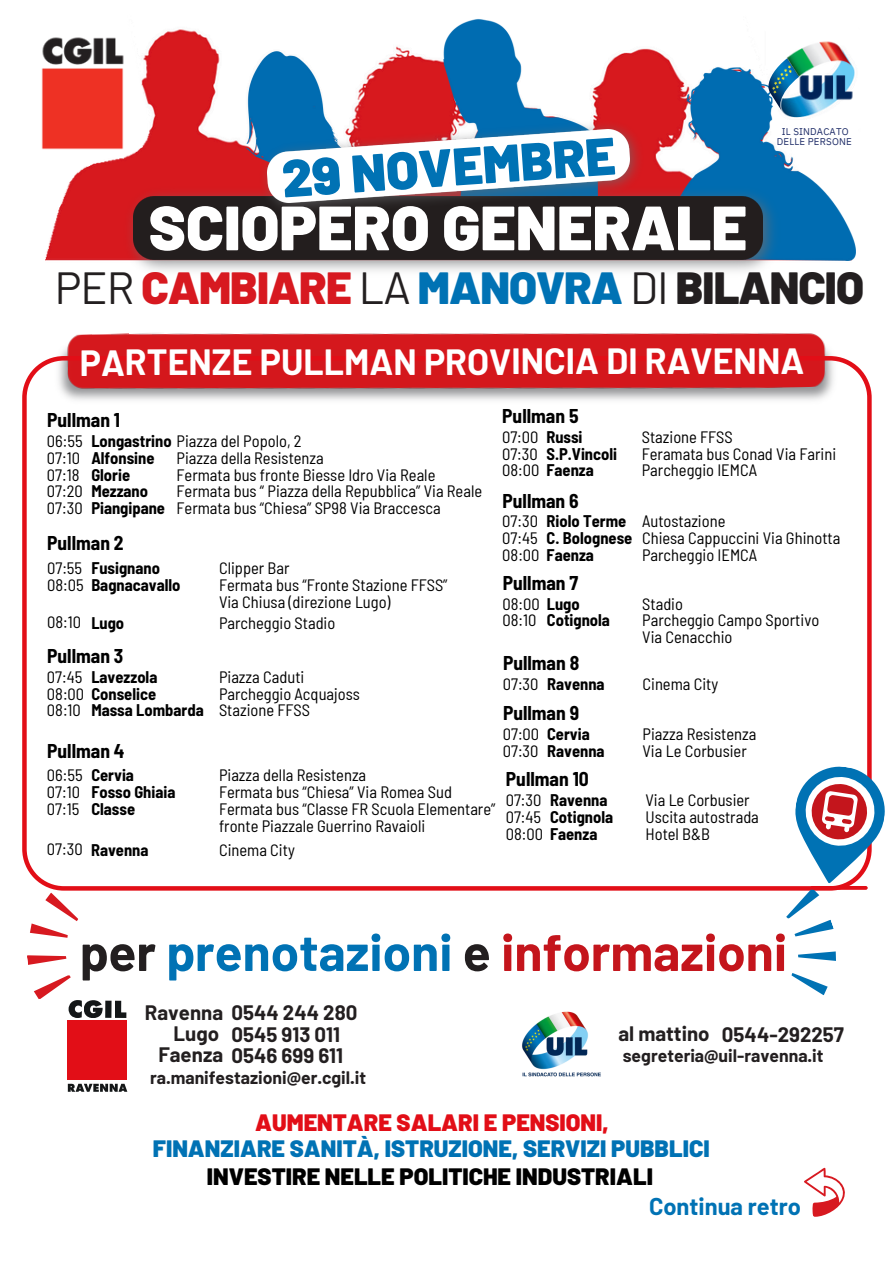
<style>
.page{position:relative;width:894px;height:1264px;background:#fff}
.page>*{position:absolute;margin:0;border:0;box-sizing:border-box;transform-origin:0 0}
.t1{font:900 62.4px "Barlow";color:#fff}
.t2{font:900 52.65px "Barlow";color:#0072b4}
.t3{font:700 51.15px "Barlow";color:#0072b4}
.t4{font:900 45px "Barlow";letter-spacing:-.02em;color:#d71920}
.t5{font:700 35.55px "Barlow";letter-spacing:-.005em;color:#fff}
.t6{font:900 23.7px "Barlow";color:#0072b4}
.t7{font:900 23.7px "Barlow";color:#000}
.t8{font:900 23.7px "Barlow";color:#e20e17}
.t9{font:700 23.7px "Barlow";color:#0072b4}
.t10{font:700 20.4px "Barlow";color:#231f20}
.t11{font:700 semi-condensed 19.5px "Barlow";color:#000}
.t12{font:700 17.55px "Barlow";color:#231f20}
.t13{font:semi-condensed 16.5px/16.8px "Barlow";color:#000}
.t14{font:700 semi-condensed 16.5px "Barlow";color:#000}
.t15{font:9.75px "IBM Plex Sans";letter-spacing:.015em;color:#1f2d68}
.s1{font-weight:400;color:#231f20}
.s2{color:#0072b4}
.s3{color:#231f20}
.s4{font-weight:700}
.s5{font-weight:400}
.s6{color:#c4151c}
</style>
<div class="page">
<img style="left:65px;top:333px;width:763px;height:23px">
<img style="left:45px;top:29px;width:811px;height:232px">
<img style="left:651px;top:68px;width:204px;height:192px">
<img style="left:438px;top:19px;width:159px;height:95px">
<img style="left:228px;top:41px;width:117px;height:144px">
<img style="left:768px;top:108px;width:30px;height:3px">
<img style="left:41px;top:30px;width:89px;height:126px">
<img style="left:764px;top:35px;width:92px;height:73px">
<img style="left:121px;top:185px;width:660px;height:86px">
<div style="left:133px;top:196px;width:629px;height:63px;background:#231e1e"></div>
<img style="left:253px;top:114px;width:398px;height:110px">
<img style="left:268px;top:129px;width:361px;height:73px">
<svg style="left:22px;top:356px;width:848px;height:534px"></svg>
<img style="left:522px;top:1011px;width:79px;height:66px">
<svg style="left:34px;top:975px;width:93px;height:116px"></svg>
<svg style="left:27px;top:955px;width:39px;height:9px"></svg>
<svg style="left:29px;top:889px;width:49px;height:49px"></svg>
<svg style="left:804px;top:1167px;width:41px;height:49px"></svg>
<svg style="left:780px;top:760px;width:105px;height:236px"></svg>
<hr style="left:809px;top:886px;width:58px;height:3px;background:#e20e17;border-radius:2px">
<p class="t2" style="left:279px;top:145px;width:335px;rotate:-4deg">29 NOVEMBRE</p>
<p class="t1" style="left:149px;top:188px;width:599px">SCIOPERO GENERALE</p>
<p class="t15" style="left:781px;top:125px;width:68px">IL SINDACATO</p>
<h5 class="t15" style="left:776px;top:135px;width:76px">DELLE PERSONE</h5>
<p class="t4" style="left:55px;top:259px;width:810px"><span class="s1">PER</span> CAMBIARE <span class="s1">LA</span> <span class="s2">MANOVRA</span> <span class="s1">DI</span> <span class="s3">BILANCIO</span></p>
<h4 class="t5" style="left:80px;top:339px;width:726px">PARTENZE PULLMAN PROVINCIA DI RAVENNA</h4>
<p class="t11" style="left:47px;top:407px;width:74px">Pullman 1</p>
<p class="t13" style="left:47px;top:432px;width:37px">06:55</p>
<p class="t13" style="left:47px;top:448px;width:35px">07:10</p>
<p class="t13" style="left:47px;top:465px;width:34px">07:18</p>
<p class="t13" style="left:47px;top:482px;width:37px">07:20</p>
<p class="t13" style="left:47px;top:499px;width:37px">07:30</p>
<p class="t13" style="left:91px;top:432px;width:212px"><span class="s4">Longastrino</span> Piazza del Popolo, 2</p>
<p class="t14" style="left:91px;top:447px;width:65px">Alfonsine</p>
<p class="t14" style="left:91px;top:464px;width:40px">Glorie</p>
<p class="t14" style="left:91px;top:481px;width:58px">Mezzano</p>
<p class="t14" style="left:91px;top:498px;width:75px">Piangipane</p>
<p class="t13" style="left:176px;top:448px;width:149px">Piazza della Resistenza</p>
<p class="t13" style="left:176px;top:465px;width:260px">Fermata bus fronte Biesse Idro Via Reale</p>
<p class="t13" style="left:176px;top:482px;width:307px">Fermata bus “ Piazza della Repubblica” Via Reale</p>
<p class="t13" style="left:176px;top:499px;width:265px">Fermata bus “Chiesa” SP98 Via Braccesca</p>
<p class="t11" style="left:47px;top:530px;width:78px">Pullman 2</p>
<p class="t13" style="left:47px;top:559px;width:36px">07:55</p>
<p class="t13" style="left:47px;top:576px;width:38px">08:05</p>
<p class="t14" style="left:91px;top:557px;width:70px">Fusignano</p>
<p class="t14" style="left:91px;top:574px;width:91px">Bagnacavallo</p>
<p class="t13" style="left:219px;top:559px;width:72px">Clipper Bar</p>
<p class="t13" style="left:219px;top:575px;width:230px">Fermata bus “Fronte Stazione FFSS”</p>
<p class="t13" style="left:219px;top:592px;width:173px">Via Chiusa (direzione Lugo)</p>
<p class="t13" style="left:47px;top:613px;width:35px">08:10</p>
<p class="t14" style="left:91px;top:612px;width:34px">Lugo</p>
<p class="t13" style="left:219px;top:614px;width:118px">Parcheggio Stadio</p>
<p class="t11" style="left:47px;top:643px;width:78px">Pullman 3</p>
<p class="t13" style="left:47px;top:667px;width:37px">07:45</p>
<p class="t14" style="left:47px;top:683px;width:111px"><span class="s5">08:00</span> Conselice</p>
<p class="t13" style="left:47px;top:701px;width:35px">08:10</p>
<p class="t14" style="left:91px;top:666px;width:68px">Lavezzola</p>
<p class="t14" style="left:91px;top:700px;width:114px">Massa Lombarda</p>
<p class="t11" style="left:47px;top:738px;width:79px">Pullman 4</p>
<p class="t13" style="left:219px;top:667px;width:87px">Piazza Caduti</p>
<p class="t13" style="left:219px;top:684px;width:142px">Parcheggio Acquajoss</p>
<p class="t13" style="left:219px;top:701px;width:92px">Stazione FFSS</p>
<p class="t11" style="left:502px;top:403px;width:78px">Pullman 5</p>
<p class="t14" style="left:546px;top:426px;width:38px">Russi</p>
<p class="t14" style="left:546px;top:443px;width:72px">S.P.Vincoli</p>
<p class="t13" style="left:502px;top:427px;width:38px">07:00</p>
<p class="t13" style="left:502px;top:444px;width:37px">07:30</p>
<p class="t14" style="left:502px;top:460px;width:93px"><span class="s5">08:00</span> Faenza</p>
<p class="t11" style="left:502px;top:488px;width:78px">Pullman 6</p>
<p class="t14" style="left:546px;top:510px;width:81px">Riolo Terme</p>
<p class="t14" style="left:546px;top:527px;width:87px">C. Bolognese</p>
<p class="t13" style="left:502px;top:512px;width:37px">07:30</p>
<p class="t13" style="left:502px;top:529px;width:37px">07:45</p>
<p class="t14" style="left:502px;top:544px;width:93px"><span class="s5">08:00</span> Faenza</p>
<p class="t11" style="left:502px;top:570px;width:77px">Pullman 7</p>
<p class="t13" style="left:502px;top:594px;width:79px">08:00 <span class="s4">Lugo</span></p>
<p class="t13" style="left:502px;top:611px;width:35px">08:10</p>
<p class="t14" style="left:546px;top:610px;width:65px">Cotignola</p>
<p class="t11" style="left:503px;top:650px;width:78px">Pullman 8</p>
<p class="t13" style="left:641px;top:427px;width:92px">Stazione FFSS</p>
<p class="t13" style="left:641px;top:444px;width:196px">Feramata bus Conad Via Farini</p>
<p class="t13" style="left:641px;top:461px;width:117px">Parcheggio IEMCA</p>
<p class="t13" style="left:641px;top:512px;width:85px">Autostazione</p>
<p class="t13" style="left:641px;top:529px;width:200px">Chiesa Cappuccini Via Ghinotta</p>
<p class="t13" style="left:641px;top:546px;width:117px">Parcheggio IEMCA</p>
<p class="t13" style="left:642px;top:594px;width:42px">Stadio</p>
<p class="t13" style="left:642px;top:611px;width:178px">Parcheggio Campo Sportivo</p>
<p class="t13" style="left:642px;top:628px;width:92px">Via Cenacchio</p>
<p class="t13" style="left:502px;top:675px;width:37px">07:30</p>
<p class="t14" style="left:547px;top:673px;width:59px">Ravenna</p>
<p class="t13" style="left:642px;top:675px;width:77px">Cinema City</p>
<h3 class="t11" style="left:503px;top:700px;width:78px">Pullman 9</h3>
<p class="t13" style="left:502px;top:725px;width:38px">07:00</p>
<p class="t13" style="left:502px;top:741px;width:37px">07:30</p>
<p class="t14" style="left:547px;top:723px;width:44px">Cervia</p>
<p class="t14" style="left:547px;top:740px;width:59px">Ravenna</p>
<p class="t13" style="left:642px;top:725px;width:115px">Piazza Resistenza</p>
<p class="t13" style="left:642px;top:741px;width:106px">Via Le Corbusier</p>
<p class="t13" style="left:47px;top:766px;width:37px">06:55</p>
<p class="t13" style="left:47px;top:783px;width:35px">07:10</p>
<p class="t13" style="left:47px;top:800px;width:34px">07:15</p>
<p class="t14" style="left:91px;top:764px;width:44px">Cervia</p>
<p class="t14" style="left:91px;top:781px;width:86px">Fosso Ghiaia</p>
<p class="t14" style="left:91px;top:798px;width:45px">Classe</p>
<p class="t13" style="left:219px;top:766px;width:149px">Piazza della Resistenza</p>
<p class="t13" style="left:219px;top:783px;width:234px">Fermata bus “Chiesa” Via Romea Sud</p>
<p class="t13" style="left:219px;top:800px;width:278px">Fermata bus “Classe FR Scuola Elementare” fronte Piazzale Guerrino Ravaioli</p>
<p class="t13" style="left:47px;top:839px;width:37px">07:30</p>
<p class="t14" style="left:91px;top:839px;width:59px">Ravenna</p>
<p class="t13" style="left:219px;top:840px;width:77px">Cinema City</p>
<p class="t11" style="left:506px;top:766px;width:84px">Pullman 10</p>
<p class="t13" style="left:505px;top:791px;width:37px">07:30</p>
<p class="t13" style="left:505px;top:807px;width:37px">07:45</p>
<p class="t14" style="left:505px;top:823px;width:93px"><span class="s5">08:00</span> Faenza</p>
<p class="t14" style="left:550px;top:789px;width:59px">Ravenna</p>
<p class="t14" style="left:550px;top:806px;width:65px">Cotignola</p>
<p class="t13" style="left:645px;top:791px;width:106px">Via Le Corbusier</p>
<p class="t13" style="left:645px;top:807px;width:115px">Uscita autostrada</p>
<p class="t13" style="left:645px;top:824px;width:66px">Hotel B&amp;B</p>
<p class="t3" style="left:80px;top:919px;width:708px"><span class="s3">per</span> prenotazioni <span class="s3">e</span> <span class="s6">informazioni</span></p>
<p class="t10" style="left:145px;top:999px;width:214px">Ravenna 0544 244 280</p>
<p class="t10" style="left:173px;top:1020px;width:47px">Lugo</p>
<p class="t10" style="left:231px;top:1021px;width:110px">0545 913 011</p>
<p class="t10" style="left:158px;top:1042px;width:186px">Faenza 0546 699 611</p>
<p class="t12" style="left:150px;top:1066px;width:218px">ra.manifestazioni@er.cgil.it</p>
<p class="t8" style="left:255px;top:1106px;width:355px">AUMENTARE SALARI E PENSIONI,</p>
<p class="t10" style="left:618px;top:1020px;width:93px">al mattino</p>
<p class="t10" style="left:721px;top:1021px;width:123px">0544-292257</p>
<p class="t12" style="left:622px;top:1044px;width:202px">segreteria@uil-ravenna.it</p>
<p class="t6" style="left:153px;top:1133px;width:558px">FINANZIARE SANITÀ, ISTRUZIONE, SERVIZI PUBBLICI</p>
<p class="t7" style="left:207px;top:1160px;width:447px">INVESTIRE NELLE POLITICHE INDUSTRIALI</p>
<p class="t9" style="left:648px;top:1191px;width:154px">Continua retro</p>
</div>
